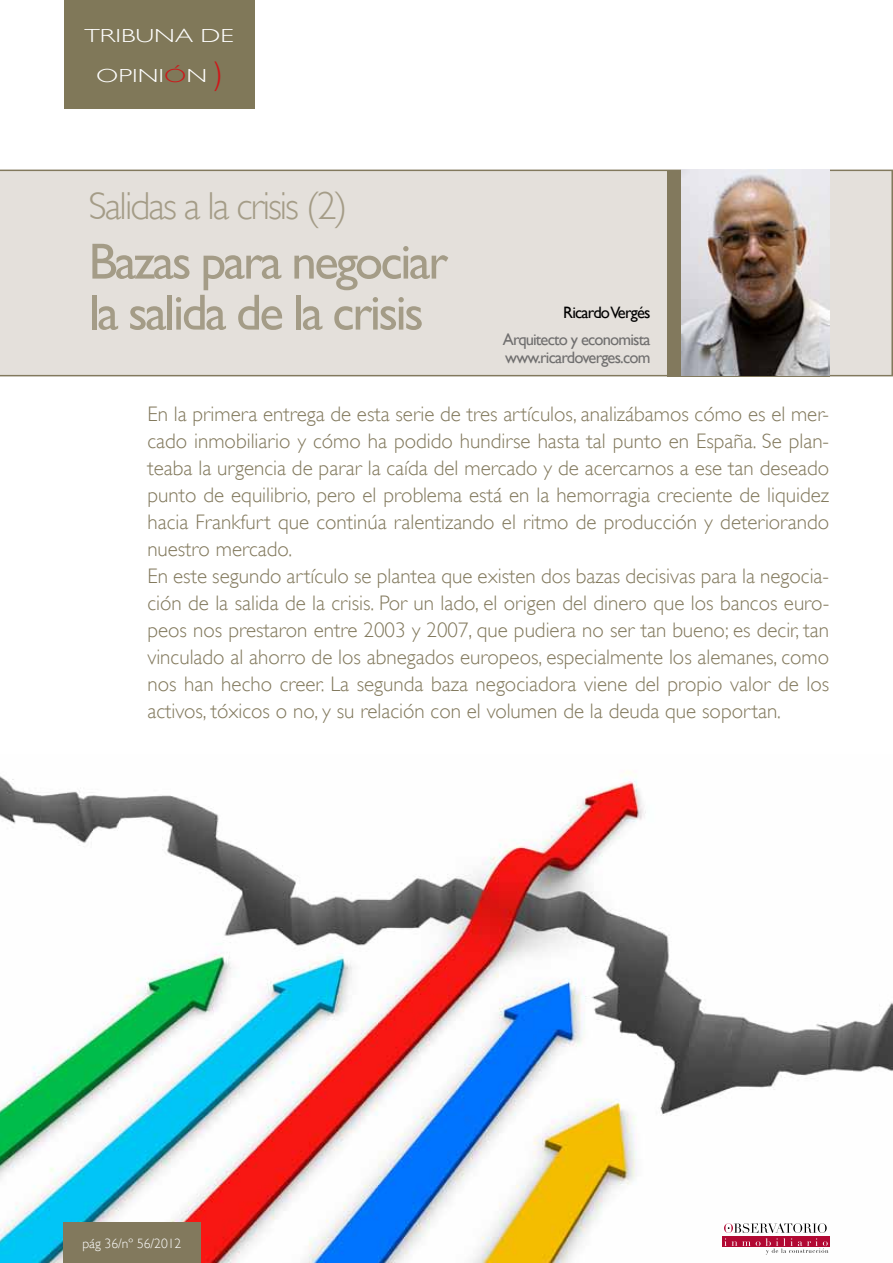
<style>
.page{position:relative;width:893px;height:1263px;background:#fff}
.page>*{position:absolute;margin:0;border:0;box-sizing:border-box;transform-origin:0 0}
.t1{font:51px/51px "Gill Sans";letter-spacing:-.05em;color:#a49c87}
.t2{font:300 39px "Gill Sans";letter-spacing:-.05em;color:#a49c87}
.t3{font:300 21px/27px "Gill Sans";color:#82795d}
.t4{font:300 18.9px/39.6px "Gill Sans";color:#fff;text-align:center;scale:1.43 1}
.t5{font:16.5px/18px "Gill Sans";letter-spacing:-.05em;color:#706f6f}
.t6{font:16.5px "Gill Sans";letter-spacing:-.05em;color:#000}
.t7{font:300 13.5px "Gill Sans";color:#fff}
.s1{color:#cd171a}
.s2{font-family:"Helvetica Neue LT Std";font-stretch:condensed;font-size:33px;color:#cd171a}
</style>
<div class="page">
<div style="left:64px;top:0;width:190px;height:108px;background:#807859"></div>
<div style="left:0;top:170px;width:893px;height:206px;background:#e4e0db"></div>
<div style="left:667px;top:170px;width:162px;height:206px;background:#82795d"></div>
<img style="left:681px;top:170px;width:148px;height:205px">
<img style="left:0;top:771px;width:893px;height:492px">
<div style="left:722px;top:1236px;width:107px;height:11px;background:#b10933"></div>
<svg style="left:724px;top:1223px;width:104px;height:31px"></svg>
<div style="left:63px;top:1223px;width:137px;height:40px;background:#82795d"></div>
<p class="t4" style="left:84px;top:16px;width:106px">TRIBUNA DE<br>OPINI<span class="s1">Ó</span>N <span class="s2">)</span></p>
<h2 class="t2" style="left:89px;top:184px;width:261px">Salidas a la crisis (2)</h2>
<h1 class="t1" style="left:89px;top:235px;width:361px">Bazas para negociar la salida de la crisis</h1>
<p class="t6" style="left:563px;top:303px;width:89px">Ricardo Vergés</p>
<p class="t5" style="left:503px;top:330px;width:149px">Arquitecto y economista www.ricardoverges.com</p>
<p class="t3" style="left:147px;top:400px;width:683px">En la primera entrega de esta serie de tres artículos, analizábamos cómo es el mer&shy;cado inmobiliario y cómo ha podido hundirse hasta tal punto en España. Se plan&shy;teaba la urgencia de parar la caída del mercado y de acercarnos a ese tan deseado punto de equilibrio, pero el problema está en la hemorragia creciente de liquidez hacia Frankfurt que continúa ralentizando el ritmo de producción y deteriorando nuestro mercado.<br>En este segundo artículo se plantea que existen dos bazas decisivas para la negocia&shy;ción de la salida de la crisis. Por un lado, el origen del dinero que los bancos euro&shy;peos nos prestaron entre 2003 y 2007, que pudiera no ser tan bueno; es decir, tan vinculado al ahorro de los abnegados europeos, especialmente los alemanes, como nos han hecho creer. La segunda baza negociadora viene del propio valor de los activos, tóxicos o no, y su relación con el volumen de la deuda que soportan.</p>
<p class="t7" style="left:82px;top:1236px;width:100px">pág 36/nº 56/2012</p>
</div>
